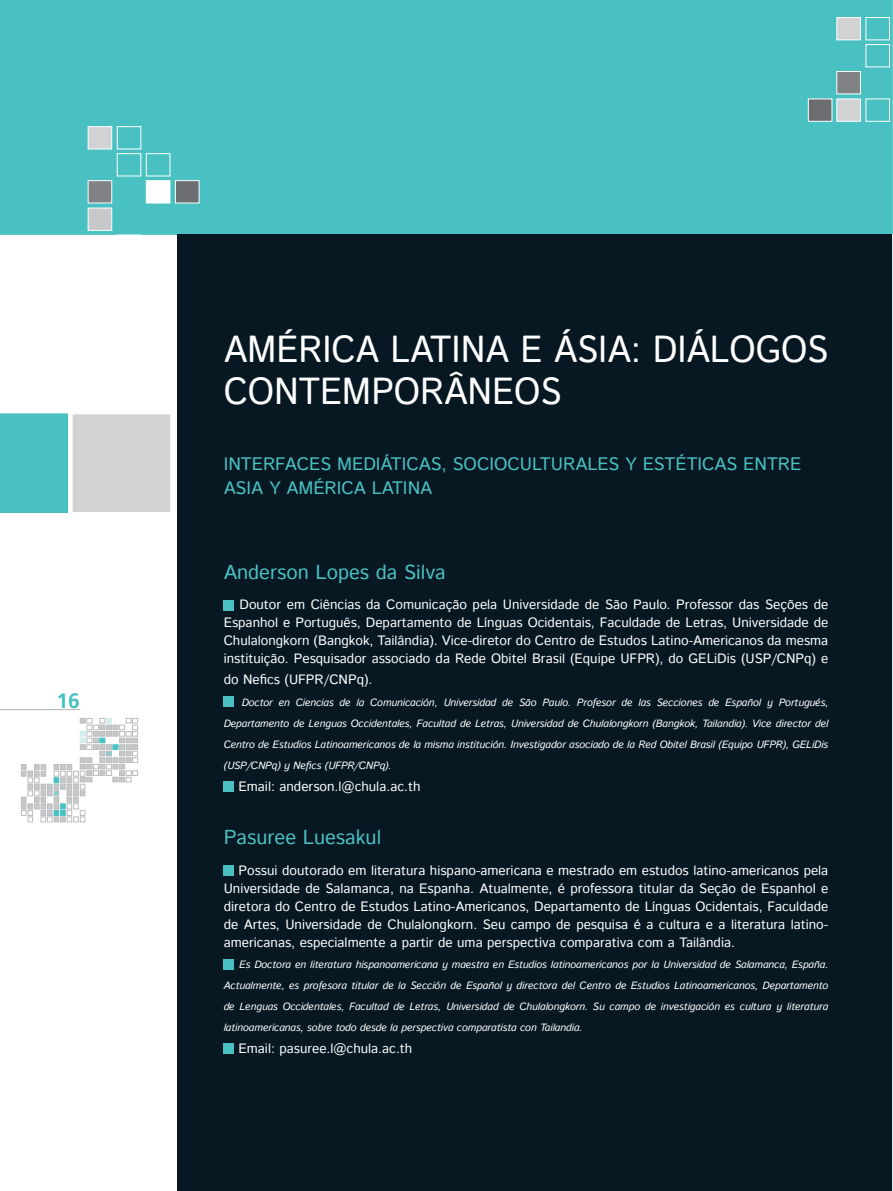
<style>
.page{position:relative;width:893px;height:1191px;background:#fff}
.page>*{position:absolute;margin:0;border:0;box-sizing:border-box;transform-origin:0 0}
.t1{font:37.5px/42px "Istok Web";color:#fff;scale:.94 1}
.t2{font:700 21px "Frutiger";color:#49c1c3}
.t3{font:20.25px "Istok Web";color:#49c1c3}
.t4{font:18px/24px "Istok Web";color:#49c1c3}
.t5{font:13.5px/18px "Istok Web";color:#fff;text-align:justify}
.t6{font:italic 10.5px/21px "Istok Web";letter-spacing:-.01em;color:#fff;text-align:justify}
</style>
<div class="page">
<div style="left:72px;top:413px;width:99px;height:100px;background:#d1d2d4;border:1px solid #fff"></div>
<div style="left:0;top:413px;width:68px;height:100px;background:#49c1c3"></div>
<svg style="left:21px;top:718px;width:117px;height:104px"></svg>
<hr style="left:0;top:709px;width:80px;height:1px;background:#b2b3b7">
<div style="left:0;top:0;width:893px;height:235px;background:#49c1c3"></div>
<div style="left:88px;top:180px;width:24px;height:23px;background:#808285;border:1px solid #fff"></div>
<div style="left:146px;top:180px;width:24px;height:23px;background:#fff;border:1px solid #fff"></div>
<div style="left:175px;top:180px;width:24px;height:23px;background:#6c6d70;border:1px solid #fff"></div>
<div style="left:117px;top:153px;width:24px;height:23px;border:1px solid #fff"></div>
<div style="left:146px;top:153px;width:24px;height:23px;border:1px solid #fff"></div>
<div style="left:88px;top:126px;width:24px;height:23px;background:#d1d2d4;border:1px solid #fff"></div>
<div style="left:117px;top:126px;width:24px;height:23px;border:1px solid #fff"></div>
<div style="left:88px;top:208px;width:24px;height:22px;background:#c7c8ca;border:1px solid #fff"></div>
<div style="left:837px;top:71px;width:24px;height:23px;background:#808285;border:1px solid #fff"></div>
<div style="left:866px;top:44px;width:24px;height:23px;border:1px solid #fff"></div>
<div style="left:837px;top:17px;width:24px;height:23px;background:#d1d2d4;border:1px solid #fff"></div>
<div style="left:866px;top:17px;width:24px;height:23px;border:1px solid #fff"></div>
<div style="left:837px;top:99px;width:24px;height:22px;background:#d1d2d4;border:1px solid #fff"></div>
<div style="left:808px;top:99px;width:24px;height:22px;background:#6c6d70"></div>
<div style="left:177px;top:235px;width:716px;height:956px;background:#071822"></div>
<hr style="left:892px;top:235px;width:1px;height:956px;background:#dbf0f0">
<div style="left:224px;top:600px;width:10px;height:10px;background:#49c1c3"></div>
<div style="left:224px;top:696px;width:10px;height:11px;background:#49c1c3"></div>
<div style="left:224px;top:781px;width:10px;height:10px;background:#49c1c3"></div>
<div style="left:224px;top:865px;width:10px;height:10px;background:#49c1c3"></div>
<div style="left:224px;top:959px;width:10px;height:10px;background:#49c1c3"></div>
<div style="left:224px;top:1043px;width:10px;height:11px;background:#49c1c3"></div>
<h2 class="t2" style="left:57px;top:689px;width:25px">16</h2>
<h1 class="t1" style="left:224px;top:330px;width:645px">AMÉRICA LATINA E ÁSIA: DIÁLOGOS<br>CONTEMPORÂNEOS</h1>
<h3 class="t4" style="left:224px;top:453px;width:579px">INTERFACES MEDIÁTICAS, SOCIOCULTURALES Y ESTÉTICAS ENTRE<br>ASIA Y AMÉRICA LATINA</h3>
<h3 class="t3" style="left:224px;top:559px;width:223px">Anderson Lopes da Silva</h3>
<p class="t5" style="left:224px;top:596px;width:606px;text-indent:16px">Doutor em Ciências da Comunicação pela Universidade de São Paulo. Professor das Seções de Espanhol e Português, Departamento de Línguas Ocidentais, Faculdade de Letras, Universidade de Chulalongkorn (Bangkok, Tailândia). Vice-diretor do Centro de Estudos Latino-Americanos da mesma instituição. Pesquisador associado da Rede Obitel Brasil (Equipe UFPR), do GELiDis (USP/CNPq) e</p>
<p class="t5" style="left:224px;top:671px;width:150px">do Nefics (UFPR/CNPq).</p>
<p class="t6" style="left:224px;top:692px;width:606px;text-indent:18px">Doctor en Ciencias de la Comunicación, Universidad de São Paulo. Profesor de las Secciones de Español y Portugués, Departamento de Lenguas Occidentales, Facultad de Letras, Universidad de Chulalongkorn (Bangkok, Tailandia). Vice director del Centro de Estudios Latinoamericanos de la misma institución. Investigador asociado de la Red Obitel Brasil (Equipo UFPR), GELiDis (USP/CNPq) y Nefics (UFPR/CNPq).</p>
<p class="t5" style="left:238px;top:778px;width:183px">Email: anderson.l@chula.ac.th</p>
<h3 class="t3" style="left:224px;top:824px;width:159px">Pasuree Luesakul</h3>
<p class="t5" style="left:224px;top:861px;width:606px;text-indent:15px">Possui doutorado em literatura hispano-americana e mestrado em estudos latino-americanos pela Universidade de Salamanca, na Espanha. Atualmente, é professora titular da Seção de Espanhol e diretora do Centro de Estudos Latino-Americanos, Departamento de Línguas Ocidentais, Faculdade de Artes, Universidade de Chulalongkorn. Seu campo de pesquisa é a cultura e a literatura latino&shy;americanas, especialmente a partir de uma perspectiva comparativa com a Tailândia.</p>
<p class="t6" style="left:224px;top:954px;width:606px;text-indent:16px">Es Doctora en literatura hispanoamericana y maestra en Estudios latinoamericanos por la Universidad de Salamanca, España.<br>Actualmente, es profesora titular de la Sección de Español y directora del Centro de Estudios Latinoamericanos, Departamento de Lenguas Occidentales, Facultad de Letras, Universidad de Chulalongkorn. Su campo de investigación es cultura y literatura latinoamericanas, sobre todo desde la perspectiva comparatista con Tailandia.</p>
<p class="t5" style="left:238px;top:1040px;width:175px">Email: pasuree.l@chula.ac.th</p>
</div>
